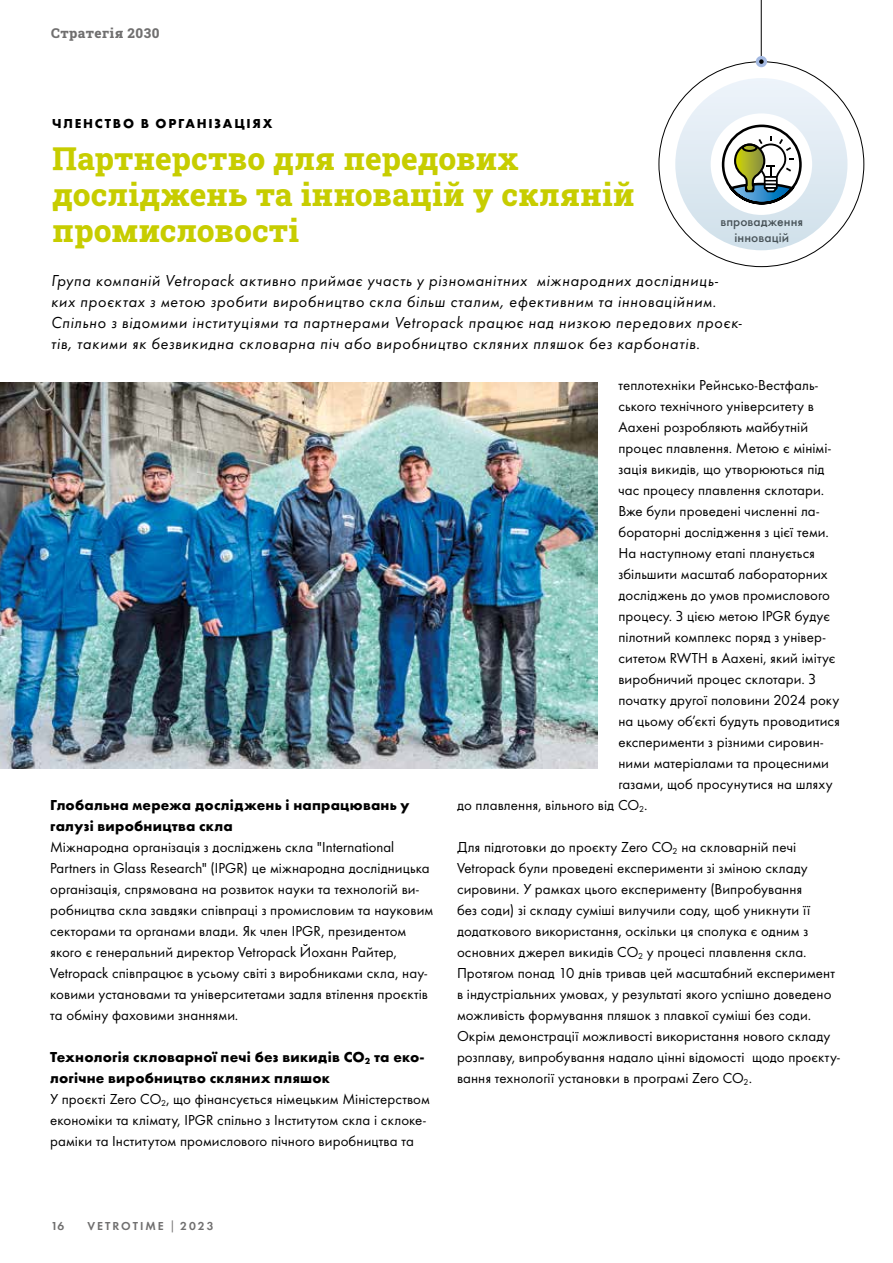
<style>
.page{position:relative;width:893px;height:1263px;background:#fff}
.page>*{position:absolute;margin:0;border:0;box-sizing:border-box;transform-origin:0 0}
.t1{font:800 31.5px/36px "Roboto Slab";letter-spacing:.005em;color:#c7cd00}
.t2{font:16.5px/21px "Futura Boo Obl";letter-spacing:.04em;color:#000}
.t3{font:15px/21px "Futura Boo";letter-spacing:.005em;color:#000}
.t4{font:700 15px/21px "Futura";letter-spacing:.015em;color:#000}
.t5{font:700 13.5px "Futura";letter-spacing:.13em;color:#000}
.t6{font:500 13.5px/16.2px "Futura";letter-spacing:.005em;color:#485358;text-align:center}
.t7{font:800 13.5px "Roboto Slab";letter-spacing:.04em;color:#706f6f}
.t8{font:12px "Futura Dem";letter-spacing:.165em;color:#706f6f}
.s1{font-family:"Futura Boo";font-size:14.4px}
</style>
<div class="page">
<div style="left:675px;top:78px;width:172px;height:172px;border:35px solid #fff;border-radius:50%"></div>
<hr style="left:761px;top:0;width:1px;height:62px;background:#000">
<div style="left:756px;top:56px;width:11px;height:11px;background:#a4b9e1;border-radius:50%"></div>
<svg style="left:759px;top:59px;width:5px;height:5px"></svg>
<svg style="left:720px;top:122px;width:84px;height:85px"></svg>
<img style="left:0;top:383px;width:597px;height:385px">
<p class="t7" style="left:51px;top:24px;width:110px">Стратегія 2030</p>
<p class="t5" style="left:52px;top:115px;width:222px">ЧЛЕНСТВО В ОРГАНІЗАЦІЯХ</p>
<h1 class="t1" style="left:52px;top:140px;width:584px">Партнерство для передових досліджень та інновацій у скляній промисловості</h1>
<p class="t6" style="left:720px;top:213px;width:84px">впровадження інновацій</p>
<p class="t2" style="left:51px;top:270px;width:692px">Група компаній Vetropack активно приймає участь у різноманітних міжнародних дослідниць&shy;ких проєктах з метою зробити виробництво скла більш сталим, ефективним та інноваційним.<br>Спільно з відомими інституціями та партнерами Vetropack працює над низкою передових проєк&shy;тів, такими як безвикидна скловарна піч або виробництво скляних пляшок без карбонатів.</p>
<p class="t4" style="left:50px;top:794px;width:361px">Глобальна мережа досліджень і напрацювань у галузі виробництва скла</p>
<p class="t3" style="left:50px;top:836px;width:385px">Міжнародна організація з досліджень скла "International Partners in Glass Research" (IPGR) це міжнародна дослідницька організація, спрямована на розвиток науки та технологій ви&shy;робництва скла завдяки співпраці з промисловим та науковим секторами та органами влади. Як член IPGR, президентом якого є генеральний директор Vetropack Йоханн Райтер, Vetropack співпрацює в усьому світі з виробниками скла, нау&shy;ковими установами та університетами задля втілення проєктів та обміну фаховими знаннями.</p>
<p class="t4" style="left:50px;top:1046px;width:375px">Технологія скловарної печі без викидів СО<sub>2</sub> та еко&shy;логічне виробництво скляних пляшок</p>
<p class="t3" style="left:50px;top:1088px;width:381px">У проєкті Zero CO<sub>2</sub>, що фінансується німецьким Міністерством економіки та клімату, IPGR спільно з Інститутом скла і склоке&shy;раміки та Інститутом промислового пічного виробництва та</p>
<p class="t3" style="left:618px;top:374px;width:201px">теплотехніки Рейнсько-Вестфаль-</p>
<p class="t3" style="left:618px;top:395px;width:197px">ського технічного університету в</p>
<p class="t3" style="left:618px;top:416px;width:191px">Аахені розробляють майбутній</p>
<p class="t3" style="left:618px;top:437px;width:214px">процес плавлення. Метою є мінімі-</p>
<p class="t3" style="left:618px;top:458px;width:208px">зація викидів, що утворюються під</p>
<p class="t3" style="left:618px;top:479px;width:207px">час процесу плавлення склотари.</p>
<p class="t3" style="left:618px;top:500px;width:202px">Вже були проведені численні ла-</p>
<p class="t3" style="left:618px;top:521px;width:212px">бораторні дослідження з цієї теми.</p>
<p class="t3" style="left:618px;top:542px;width:198px">На наступному етапі планується</p>
<p class="t3" style="left:618px;top:563px;width:211px">збільшити масштаб лабораторних</p>
<p class="t3" style="left:618px;top:584px;width:213px">досліджень до умов промислового</p>
<p class="t3" style="left:618px;top:605px;width:213px">процесу. З цією метою IPGR будує</p>
<p class="t3" style="left:618px;top:626px;width:208px">пілотний комплекс поряд з універ-</p>
<p class="t3" style="left:618px;top:647px;width:219px">ситетом RWTH в Аахені, який імітує</p>
<p class="t3" style="left:618px;top:668px;width:199px">виробничий процес склотари. З</p>
<p class="t3" style="left:618px;top:689px;width:223px">початку другої половини 2024 року</p>
<p class="t3" style="left:618px;top:710px;width:223px">на цьому об’єкті будуть проводитися</p>
<p class="t3" style="left:618px;top:731px;width:206px">експерименти з різними сировин-</p>
<p class="t3" style="left:618px;top:752px;width:212px">ними матеріалами та процесними</p>
<p class="t3" style="left:618px;top:773px;width:216px">газами, щоб просунутися на шляху</p>
<p class="t3" style="left:457px;top:794px;width:192px">до плавлення, вільного від СО<sub>2</sub>.</p>
<p class="t3" style="left:457px;top:836px;width:384px">Для підготовки до проєкту Zero CO<sub>2</sub> на скловарній печі Vetropack були проведені експерименти зі зміною складу сировини. У рамках цього експерименту (Випробування<br>без соди) зі складу суміші вилучили соду, щоб уникнути її додаткового використання, оскільки ця сполука є одним з основних джерел викидів CO<sub>2</sub> у процесі плавлення скла.<br>Протягом понад 10 днів тривав цей масштабний експеримент в індустріальних умовах, у результаті якого успішно доведено можливість формування пляшок з плавкої суміші без соди.<br>Окрім демонстрації можливості використання нового складу розплаву, випробування надало цінні відомості щодо проєкту&shy;вання технології установки в програмі Zero CO<sub>2</sub>.</p>
<p class="t8" style="left:51px;top:1219px;width:15px">16</p>
<p class="t8" style="left:87px;top:1219px;width:128px">VETROTIME <span class="s1">|</span> 2023</p>
</div>
